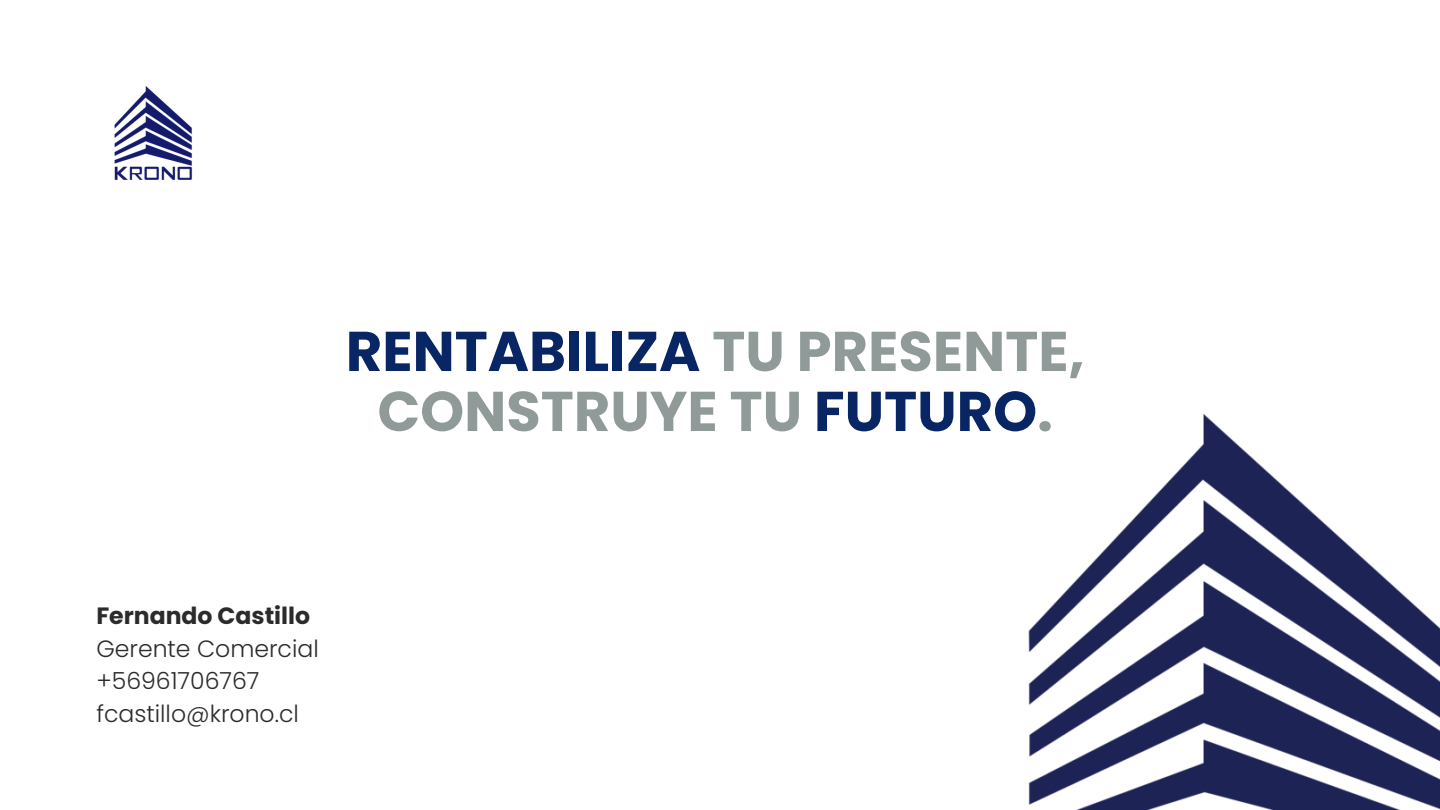
<style>
.page{position:relative;width:1440px;height:810px;background:#fff}
.page>*{position:absolute;margin:0;border:0;box-sizing:border-box;transform-origin:0 0}
.t1{font:700 56px/60px "Poppins";color:#909b99;text-align:center}
.t2{font:300 23.6px "Poppins";color:#2b2b2b}
.t3{font:700 23.6px "Poppins";color:#2b2b2b}
.s1{color:#082564}
</style>
<div class="page">
<img style="left:1028px;top:414px;width:412px;height:396px">
<img style="left:114px;top:86px;width:79px;height:94px">
<p class="t1" style="left:346px;top:321px;width:740px"><span class="s1">RENTABILIZA</span> TU PRESENTE,<br>CONSTRUYE TU <span class="s1">FUTURO</span>.</p>
<h2 class="t3" style="left:96px;top:599px;width:215px">Fernando Castillo</h2>
<p class="t2" style="left:96px;top:632px;width:224px">Gerente Comercial</p>
<p class="t2" style="left:96px;top:665px;width:165px">+56961706767</p>
<p class="t2" style="left:96px;top:697px;width:204px">fcastillo@krono.cl</p>
</div>
